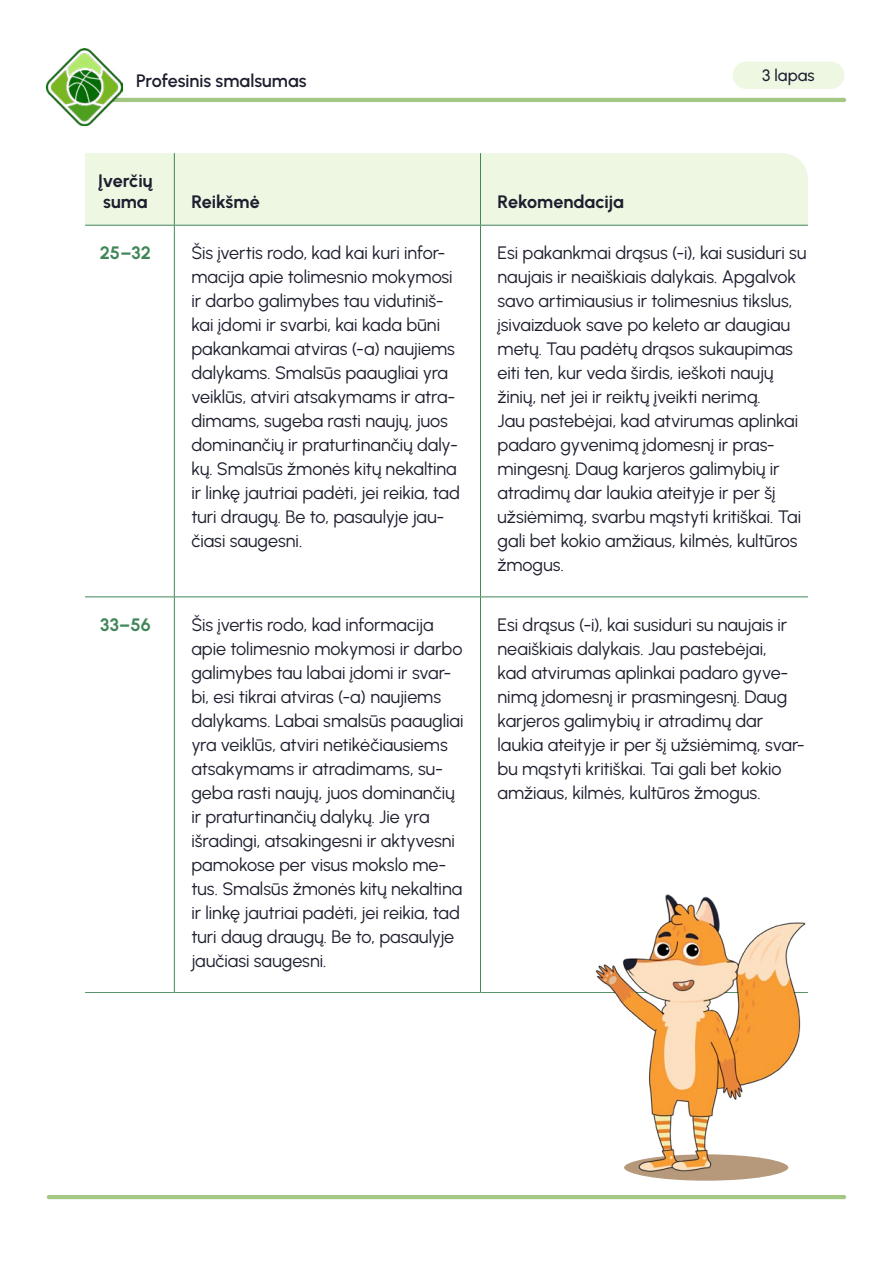
<style>
.page{position:relative;width:893px;height:1263px;background:#fff}
.page>*{position:absolute;margin:0;border:0;box-sizing:border-box;transform-origin:0 0}
.t1{font:18px/24px "Urbanist";color:#1d1f2f}
.t2{font:700 18px/21px "Urbanist";color:#1d1f2f}
.t3{font:600 18px "Urbanist";color:#1d1f2f}
.t4{font:700 18px "Urbanist";color:#408658}
.t5{font:500 16.5px "Urbanist";letter-spacing:.01em;color:#1d1f2f}
</style>
<div class="page">
<div style="left:623px;top:1153px;width:166px;height:28px;background:#b6997a;border-radius:50%"></div>
<div style="left:622px;top:1153px;width:168px;height:29px;border:2px solid #fff;border-radius:50%"></div>
<hr style="left:47px;top:1195px;width:799px;height:4px;background:#a5c784;border-radius:2px">
<div style="left:733px;top:62px;width:111px;height:27px;background:#edf7e2;border-radius:14px"></div>
<hr style="left:101px;top:98px;width:745px;height:4px;background:#a5c784;border-radius:2px">
<img style="left:47px;top:49px;width:76px;height:76px">
<div style="left:85px;top:153px;width:723px;height:72px;background:#edf7e2"></div>
<hr style="left:174px;top:153px;width:1px;height:72px;background:#408658">
<hr style="left:480px;top:153px;width:1px;height:72px;background:#408658">
<hr style="left:85px;top:225px;width:89px;height:1px;background:#408658">
<hr style="left:174px;top:225px;width:306px;height:1px;background:#408658">
<hr style="left:480px;top:225px;width:328px;height:1px;background:#408658">
<hr style="left:174px;top:226px;width:1px;height:370px;background:#408658">
<hr style="left:480px;top:226px;width:1px;height:370px;background:#408658">
<hr style="left:85px;top:596px;width:89px;height:1px;background:#408658">
<hr style="left:174px;top:596px;width:306px;height:1px;background:#408658">
<hr style="left:174px;top:597px;width:1px;height:395px;background:#408658">
<hr style="left:480px;top:596px;width:328px;height:1px;background:#408658">
<hr style="left:480px;top:597px;width:1px;height:395px;background:#408658">
<hr style="left:85px;top:992px;width:89px;height:1px;background:#408658">
<hr style="left:174px;top:992px;width:306px;height:1px;background:#408658">
<hr style="left:480px;top:992px;width:328px;height:1px;background:#408658">
<img style="left:593px;top:894px;width:215px;height:280px">
<p class="t3" style="left:136px;top:69px;width:172px">Profesinis smalsumas</p>
<p class="t5" style="left:762px;top:64px;width:54px">3 lapas</p>
<p class="t2" style="left:98px;top:170px;width:56px">Įverčių suma</p>
<p class="t2" style="left:191px;top:191px;width:70px">Reikšmė</p>
<p class="t2" style="left:497px;top:191px;width:128px">Rekomendacija</p>
<p class="t4" style="left:100px;top:241px;width:53px">25–32</p>
<p class="t1" style="left:191px;top:241px;width:270px">Šis įvertis rodo, kad kai kuri infor&shy;macija apie tolimesnio mokymosi ir darbo galimybes tau vidutiniš&shy;kai įdomi ir svarbi, kai kada būni pakankamai atviras (-a) naujiems dalykams. Smalsūs paaugliai yra veiklūs, atviri atsakymams ir atra&shy;dimams, sugeba rasti naujų, juos dominančių ir praturtinančių daly&shy;kų. Smalsūs žmonės kitų nekaltina ir linkę jautriai padėti, jei reikia, tad turi draugų. Be to, pasaulyje jau&shy;čiasi saugesni.</p>
<p class="t1" style="left:497px;top:240px;width:310px">Esi pakankmai drąsus (-i), kai susiduri su naujais ir neaiškiais dalykais. Apgalvok savo artimiausius ir tolimesnius tikslus, įsivaizduok save po keleto ar daugiau metų. Tau padėtų drąsos sukaupimas eiti ten, kur veda širdis, ieškoti naujų žinių, net jei ir reiktų įveikti nerimą.<br>Jau pastebėjai, kad atvirumas aplinkai padaro gyvenimą įdomesnį ir pras&shy;mingesnį. Daug karjeros galimybių ir atradimų dar laukia ateityje ir per šį užsiėmimą, svarbu mąstyti kritiškai. Tai gali bet kokio amžiaus, kilmės, kultūros žmogus.</p>
<p class="t4" style="left:100px;top:612px;width:52px">33–56</p>
<p class="t1" style="left:191px;top:612px;width:274px">Šis įvertis rodo, kad informacija apie tolimesnio mokymosi ir darbo galimybes tau labai įdomi ir svar&shy;bi, esi tikrai atviras (-a) naujiems dalykams. Labai smalsūs paaugliai yra veiklūs, atviri netikėčiausiems atsakymams ir atradimams, su&shy;geba rasti naujų, juos dominančių ir praturtinančių dalykų. Jie yra išradingi, atsakingesni ir aktyvesni pamokose per visus mokslo me&shy;tus. Smalsūs žmonės kitų nekaltina ir linkę jautriai padėti, jei reikia, tad turi daug draugų. Be to, pasaulyje jaučiasi saugesni.</p>
<p class="t1" style="left:497px;top:612px;width:309px">Esi drąsus (-i), kai susiduri su naujais ir neaiškiais dalykais. Jau pastebėjai,<br>kad atvirumas aplinkai padaro gyve&shy;nimą įdomesnį ir prasmingesnį. Daug karjeros galimybių ir atradimų dar laukia ateityje ir per šį užsiėmimą, svar&shy;bu mąstyti kritiškai. Tai gali bet kokio amžiaus, kilmės, kultūros žmogus.</p>
</div>
